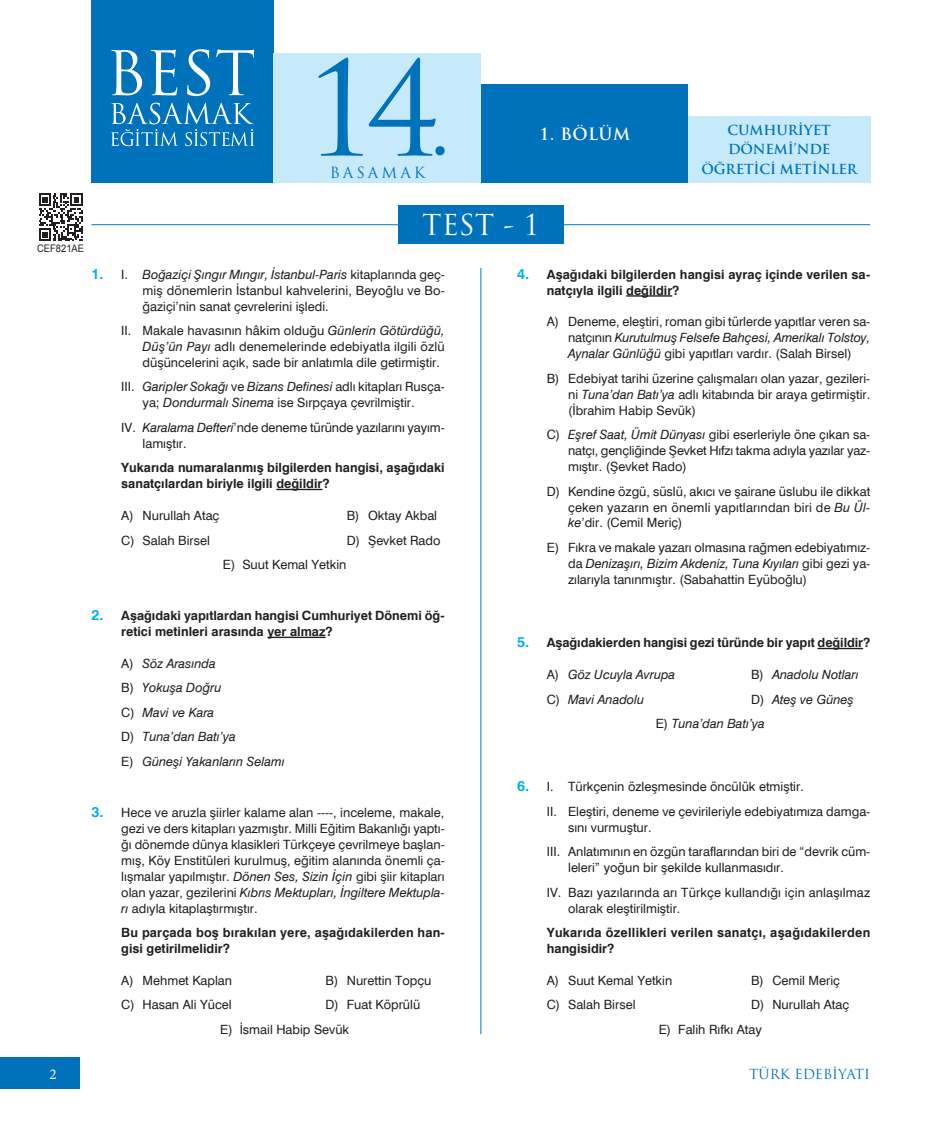
<style>
.page{position:relative;width:949px;height:1132px;background:#fff}
.page>*{position:absolute;margin:0;border:0;box-sizing:border-box;transform-origin:0 0}
.t1{font:127.5px "Trajan Pro";color:#0072bc}
.t2{font:84px "Trajan Pro";color:#0072bc}
.t3{font:28.05px "Trajan Pro";color:#fff}
.t4{font:700 16.5px "Trajan Pro";letter-spacing:.02em;color:#fff}
.t5{font:15px "Trajan Pro";letter-spacing:.195em;color:#0072bc}
.t6{font:15px "Minion Pro";color:#fff}
.t7{font:700 13.5px/19.5px "Trajan Pro";letter-spacing:-.01em;color:#0072bc}
.t8{font:13.5px "Trajan Pro";color:#0072bc}
.Tür_07-Soru_AB-CD-E{font:12.75px/15.9px "Swiss 721 BT";color:#231f20;text-align:justify}
.Tür_11-Soru_I_II_III{font:12.75px/15.9px "Swiss 721 BT";color:#231f20}
.Tür_02-Soru__P{font:12.75px/15.9px "Swiss 721 BT";color:#231f20;text-align:justify}
.Tür_03-Soru__P___B{font:700 12.75px/15.9px "Swiss 721 BT";color:#231f20}
.Tür_10-Soru_B_I_li{font:12.75px/15.9px "Swiss 721 BT";color:#231f20;text-align:justify}
.Tür_04-Soru__B{font:700 12.75px/15.9px "Swiss 721 BT";color:#231f20}
.Tür_07-Soru_AB-CD-E-2{font:italic 12.75px "Swiss 721 BT";color:#231f20}
.Tür_04-Soru__B-2{font:700 12.75px/15.9px "Swiss 721 BT";letter-spacing:.02em;color:#231f20}
.Tür_08-Soru_Tam_Blk{font:12.75px "Swiss 721 BT";color:#231f20}
.Tür_08-Soru_Tam_Blk-2{font:italic 12.75px "Swiss 721 BT";color:#231f20}
.t9{font:10.35px "Arial";color:#231f20;scale:.9 1}
.s1{font-weight:700;font-size:14.25px;color:#00aeef}
.s2{font-style:italic}
.s3{font-size:14.25px;color:#00aeef}
.s4{font-style:normal}
</style>
<div class="page">
<hr style="left:480px;top:268px;width:1px;height:765px;background:#007ac0">
<hr style="left:91px;top:224px;width:779px;height:1px;background:#007ac0">
<div style="left:398px;top:205px;width:165px;height:38px;background:#0072bc"></div>
<div style="left:91px;top:0;width:183px;height:182px;background:#0072bc"></div>
<div style="left:481px;top:84px;width:206px;height:98px;background:#0072bc"></div>
<div style="left:687px;top:116px;width:183px;height:66px;background:#c6eafa"></div>
<div style="left:274px;top:53px;width:207px;height:129px;background:#c6eafa"></div>
<svg style="left:111px;top:49px;width:143px;height:47px"></svg>
<svg style="left:111px;top:103px;width:143px;height:43px"></svg>
<div style="left:0;top:1057px;width:79px;height:32px;background:#0072bc"></div>
<hr style="left:267px;top:636px;width:58px;height:2px;background:#231f20">
<hr style="left:276px;top:488px;width:46px;height:2px;background:#231f20">
<hr style="left:626px;top:295px;width:46px;height:1px;background:#231f20">
<hr style="left:817px;top:647px;width:45px;height:2px;background:#231f20">
<svg style="left:39px;top:193px;width:44px;height:48px"></svg>
<h1 class="t1" style="left:304px;top:28px;width:137px">14</h1>
<h2 class="t2" style="left:429px;top:71px;width:22px">.</h2>
<p class="t5" style="left:329px;top:163px;width:97px">BASAMAK</p>
<p class="t4" style="left:539px;top:123px;width:92px">1. BÖLÜM</p>
<p class="t7" style="left:727px;top:120px;width:105px">CUMHURİYET<br>DÖNEMİ’NDE</p>
<p class="t7" style="left:701px;top:159px;width:157px">ÖĞRETİCİ METİNLER</p>
<p class="t9" style="left:37px;top:242px;width:54px">CEF821AE</p>
<p class="t3" style="left:422px;top:207px;width:119px">TEST - 1</p>
<p class="Tür_10-Soru_B_I_li" style="left:142px;top:266px;width:303px;text-indent:-51px"><span class="s1">1.</span> I. <span class="s2">Boğaziçi Şıngır Mıngır, İstanbul-Paris</span> kitaplarında geç&shy;miş dönemlerin İstanbul kahvelerini, Beyoğlu ve Bo&shy;ğaziçi’nin sanat çevrelerini işledi.</p>
<p class="Tür_11-Soru_I_II_III" style="left:142px;top:322px;width:303px;text-align:justify;text-indent:-21px">II. Makale havasının hâkim olduğu <span class="s2">Günlerin Götürdüğü, Düş’ün Payı</span> adlı denemelerinde edebiyatla ilgili özlü düşüncelerini açık, sade bir anlatımla dile getirmiştir.</p>
<p class="Tür_11-Soru_I_II_III" style="left:142px;top:378px;width:303px;text-indent:-21px">III. <span class="s2">Garipler Sokağı</span> ve <span class="s2">Bizans Definesi</span> adlı kitapları Rusça&shy;ya; <span class="s2">Dondurmalı Sinema</span> ise Sırpçaya çevrilmiştir.</p>
<p class="Tür_11-Soru_I_II_III" style="left:142px;top:419px;width:303px;text-indent:-21px">IV. <span class="s2">Karalama Defteri</span>’nde deneme türünde yazılarını yayım&shy;lamıştır.</p>
<p class="Tür_04-Soru__B" style="left:121px;top:459px;width:325px">Yukarıda numaralanmış bilgilerden hangisi, aşağıdaki sanatçılardan biriyle ilgili değildir?</p>
<p class="Tür_07-Soru_AB-CD-E" style="left:121px;top:507px;width:99px">A) Nurullah Ataç</p>
<p class="Tür_07-Soru_AB-CD-E" style="left:347px;top:507px;width:92px">B) Oktay Akbal</p>
<p class="Tür_07-Soru_AB-CD-E" style="left:121px;top:531px;width:90px">C) Salah Birsel</p>
<p class="Tür_07-Soru_AB-CD-E" style="left:347px;top:531px;width:95px">D) Şevket Rado</p>
<p class="Tür_08-Soru_Tam_Blk" style="left:223px;top:556px;width:125px">E) Suut Kemal Yetkin</p>
<p class="Tür_03-Soru__P___B" style="left:546px;top:266px;width:325px;text-indent:-30px"><span class="s3">4.</span> Aşağıdaki bilgilerden hangisi ayraç içinde verilen sa&shy;natçıyla ilgili değildir?</p>
<p class="Tür_07-Soru_AB-CD-E" style="left:568px;top:314px;width:303px;text-indent:-21px">A) Deneme, eleştiri, roman gibi türlerde yapıtlar veren sa&shy;natçının <span class="s2">Kurutulmuş Felsefe Bahçesi, Amerikalı Tolstoy, Aynalar Günlüğü</span> gibi yapıtları vardır. (Salah Birsel)</p>
<p class="Tür_07-Soru_AB-CD-E" style="left:568px;top:370px;width:303px;text-indent:-21px">B) Edebiyat tarihi üzerine çalışmaları olan yazar, gezileri&shy;ni <span class="s2">Tuna’dan Batı’ya</span> adlı kitabında bir araya getirmiştir. (İbrahim Habip Sevük)</p>
<p class="Tür_07-Soru_AB-CD-E" style="left:568px;top:426px;width:303px;text-indent:-21px">C) <span class="s2">Eşref Saat, Ümit Dünyası</span> gibi eserleriyle öne çıkan sa&shy;natçı, gençliğinde Şevket Hıfzı takma adıyla yazılar yaz&shy;mıştır. (Şevket Rado)</p>
<p class="Tür_07-Soru_AB-CD-E" style="left:568px;top:483px;width:303px;text-indent:-21px">D) Kendine özgü, süslü, akıcı ve şairane üslubu ile dikkat çeken yazarın en önemli yapıtlarından biri de <span class="s2">Bu Ül&shy;ke</span>’dir. (Cemil Meriç)</p>
<p class="Tür_07-Soru_AB-CD-E" style="left:568px;top:539px;width:303px;text-indent:-21px">E) Fıkra ve makale yazarı olmasına rağmen edebiyatımız&shy;da <span class="s2">Denizaşırı, Bizim Akdeniz, Tuna Kıyıları</span> gibi gezi ya&shy;zılarıyla tanınmıştır. (Sabahattin Eyüboğlu)</p>
<p class="Tür_03-Soru__P___B" style="left:121px;top:607px;width:325px;text-indent:-30px"><span class="s3">2.</span> Aşağıdaki yapıtlardan hangisi Cumhuriyet Dönemi öğ&shy;retici metinleri arasında yer almaz?</p>
<p class="Tür_07-Soru_AB-CD-E-2" style="left:121px;top:655px;width:96px"><span class="s4">A)</span> Söz Arasında</p>
<p class="Tür_07-Soru_AB-CD-E-2" style="left:121px;top:680px;width:102px"><span class="s4">B)</span> Yokuşa Doğru</p>
<p class="Tür_07-Soru_AB-CD-E-2" style="left:121px;top:704px;width:95px"><span class="s4">C)</span> Mavi ve Kara</p>
<p class="Tür_07-Soru_AB-CD-E-2" style="left:121px;top:728px;width:116px"><span class="s4">D)</span> Tuna’dan Batı’ya</p>
<p class="Tür_07-Soru_AB-CD-E-2" style="left:121px;top:753px;width:165px"><span class="s4">E)</span> Güneþi Yakanlarýn Selamý</p>
<p class="Tür_02-Soru__P" style="left:121px;top:804px;width:325px;text-indent:-30px"><span class="s1">3.</span> Hece ve aruzla şiirler kalame alan ----, inceleme, makale, gezi ve ders kitapları yazmıştır. Milli Eğitim Bakanlığı yaptı&shy;ğı dönemde dünya klasikleri Türkçeye çevrilmeye başlan&shy;mış, Köy Enstitüleri kurulmuş, eğitim alanında önemli ça&shy;lışmalar yapılmıştır. <span class="s2">Dönen Ses, Sizin İçin</span> gibi şiir kitapları olan yazar, gezilerini <span class="s2">Kıbrıs Mektupları, İngiltere Mektupla&shy;rı</span> adıyla kitaplaştırmıştır.</p>
<p class="Tür_04-Soru__B" style="left:121px;top:924px;width:325px">Bu parçada boş bırakılan yere, aşağıdakilerden han&shy;gisi getirilmelidir?</p>
<p class="Tür_07-Soru_AB-CD-E" style="left:121px;top:971px;width:112px">A) Mehmet Kaplan</p>
<p class="Tür_07-Soru_AB-CD-E" style="left:325px;top:971px;width:107px">B) Nurettin Topçu</p>
<p class="Tür_07-Soru_AB-CD-E" style="left:121px;top:996px;width:112px">C) Hasan Ali Yücel</p>
<p class="Tür_07-Soru_AB-CD-E" style="left:325px;top:996px;width:96px">D) Fuat Köprülü</p>
<p class="Tür_08-Soru_Tam_Blk" style="left:220px;top:1021px;width:130px">E) İsmail Habip Sevük</p>
<p class="Tür_03-Soru__P___B" style="left:517px;top:634px;width:354px"><span class="s3">5.</span> Aşağıdakierden hangisi gezi türünde bir yapıt değildir?</p>
<p class="Tür_07-Soru_AB-CD-E-2" style="left:546px;top:666px;width:130px"><span class="s4">A)</span> Göz Ucuyla Avrupa</p>
<p class="Tür_07-Soru_AB-CD-E-2" style="left:750px;top:666px;width:109px"><span class="s4">B)</span> Anadolu Notları</p>
<p class="Tür_07-Soru_AB-CD-E-2" style="left:546px;top:691px;width:99px"><span class="s4">C)</span> Mavi Anadolu</p>
<p class="Tür_07-Soru_AB-CD-E-2" style="left:750px;top:691px;width:104px"><span class="s4">D)</span> Ateş ve Güneş</p>
<p class="Tür_08-Soru_Tam_Blk-2" style="left:655px;top:715px;width:111px"><span class="s4">E)</span> Tuna’dan Batı’ya</p>
<p class="Tür_10-Soru_B_I_li" style="left:517px;top:778px;width:288px"><span class="s1">6.</span> I. Türkçenin özleşmesinde öncülük etmiştir.</p>
<p class="Tür_11-Soru_I_II_III" style="left:568px;top:803px;width:303px;text-indent:-21px">II. Eleştiri, deneme ve çevirileriyle edebiyatımıza damga&shy;sını vurmuştur.</p>
<p class="Tür_11-Soru_I_II_III" style="left:568px;top:843px;width:303px;text-indent:-21px">III. Anlatımının en özgün taraflarından biri de “devrik cüm&shy;leleri” yoğun bir şekilde kullanmasıdır.</p>
<p class="Tür_11-Soru_I_II_III" style="left:568px;top:883px;width:303px;text-indent:-21px">IV. Bazı yazılarında arı Türkçe kullandığı için anlaşılmaz olarak eleştirilmiştir.</p>
<p class="Tür_04-Soru__B-2" style="left:546px;top:924px;width:325px">Yukarıda özellikleri verilen sanatçı, aşağıdakilerden hangisidir?</p>
<p class="Tür_07-Soru_AB-CD-E" style="left:546px;top:971px;width:127px">A) Suut Kemal Yetkin</p>
<p class="Tür_07-Soru_AB-CD-E" style="left:750px;top:971px;width:90px">B) Cemil Meriç</p>
<p class="Tür_07-Soru_AB-CD-E" style="left:546px;top:996px;width:90px">C) Salah Birsel</p>
<p class="Tür_07-Soru_AB-CD-E" style="left:750px;top:996px;width:99px">D) Nurullah Ataç</p>
<p class="Tür_08-Soru_Tam_Blk" style="left:658px;top:1021px;width:104px">E) Falih Rıfkı Atay</p>
<p class="t6" style="left:49px;top:1063px;width:9px">2</p>
<p class="t8" style="left:749px;top:1064px;width:122px">TÜRK EDEBİYATI</p>
</div>
